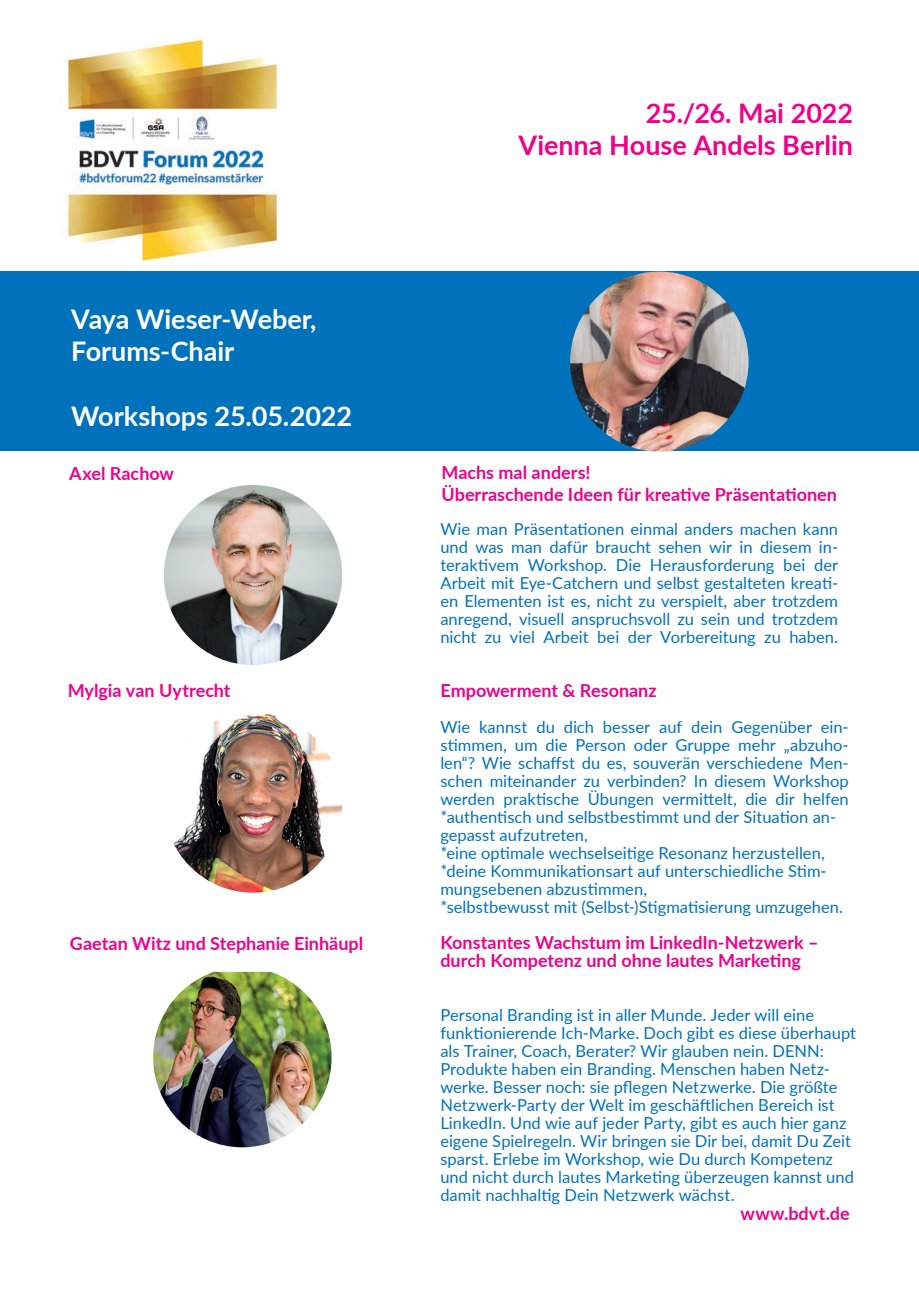
<style>
.page{position:relative;width:919px;height:1289px;background:#fff}
.page>*{position:absolute;margin:0;border:0;box-sizing:border-box;transform-origin:0 0}
.t1{font:700 27px/32.4px "Lato";letter-spacing:-.005em;color:#fff}
.t2{font:700 27px/32.4px "Lato";color:#ed028c;text-align:right}
.t3{font:700 18px/18px "Lato";color:#ed028c}
.t4{font:16.5px/18px "Lato";color:#0072bc}
</style>
<div class="page">
<img style="left:60px;top:39px;width:218px;height:223px">
<div style="left:0;top:271px;width:918px;height:179px;background:#0072bc"></div>
<img style="left:570px;top:271px;width:178px;height:180px">
<img style="left:164px;top:485px;width:178px;height:180px">
<img style="left:173px;top:714px;width:169px;height:178px">
<img style="left:153px;top:971px;width:178px;height:176px">
<p class="t1" style="left:71px;top:301px;width:247px">Vaya Wieser-Weber,<br>Forums-Chair</p>
<p class="t1" style="left:71px;top:399px;width:282px">Workshops 25.05.2022</p>
<p class="t3" style="left:69px;top:463px;width:106px">Axel Rachow</p>
<p class="t2" style="left:518px;top:96px;width:336px">25./26. Mai 2022<br>Vienna House Andels Berlin</p>
<p class="t3" style="left:441px;top:461px;width:397px;line-height:21.6px">Machs mal anders!<br>Überraschende Ideen für kreative Präsentationen</p>
<p class="t4" style="left:440px;top:519px;width:399px;text-align:justify">Wie man Präsentationen einmal anders machen kann und was man dafür braucht sehen wir in diesem in&shy;teraktivem Workshop. Die Herausforderung bei der Arbeit mit Eye-Catchern und selbst gestalteten kreati&shy;en Elementen ist es, nicht zu verspielt, aber trotzdem anregend, visuell anspruchsvoll zu sein und trotzdem nicht zu viel Arbeit bei der Vorbereitung zu haben.</p>
<p class="t3" style="left:68px;top:680px;width:164px">Mylgia van Uytrecht</p>
<p class="t3" style="left:440px;top:681px;width:217px">Empowerment &amp; Resonanz</p>
<p class="t4" style="left:440px;top:717px;width:410px;text-align:justify">Wie kannst du dich besser auf dein Gegenüber ein&shy;stimmen, um die Person oder Gruppe mehr „abzuho&shy;len“? Wie schaffst du es, souverän verschiedene Men&shy;schen miteinander zu verbinden? In diesem Workshop werden praktische Übungen vermittelt, die dir helfen</p>
<p class="t4" style="left:440px;top:807px;width:397px">*authentisch und selbstbestimmt und der Situation an&shy;gepasst aufzutreten,</p>
<p class="t4" style="left:440px;top:843px;width:386px">*eine optimale wechselseitige Resonanz herzustellen,</p>
<p class="t4" style="left:440px;top:861px;width:388px">*deine Kommunikationsart auf unterschiedliche Stim&shy;mungsebenen abzustimmen,</p>
<p class="t4" style="left:440px;top:897px;width:404px">*selbstbewusst mit (Selbst-)Stigmatisierung umzugehen.</p>
<p class="t3" style="left:70px;top:933px;width:295px">Gaetan Witz und Stephanie Einhäupl</p>
<p class="t3" style="left:440px;top:932px;width:380px">Konstantes Wachstum im LinkedIn-Netzwerk – durch Kompetenz und ohne lautes Marketing</p>
<p class="t4" style="left:440px;top:1005px;width:417px">Personal Branding ist in aller Munde. Jeder will eine funktionierende Ich-Marke. Doch gibt es diese überhaupt als Trainer, Coach, Berater? Wir glauben nein. DENN:<br>Produkte haben ein Branding. Menschen haben Netz&shy;werke. Besser noch: sie pflegen Netzwerke. Die größte Netzwerk-Party der Welt im geschäftlichen Bereich ist LinkedIn. Und wie auf jeder Party, gibt es auch hier ganz eigene Spielregeln. Wir bringen sie Dir bei, damit Du Zeit sparst. Erlebe im Workshop, wie Du durch Kompetenz und nicht durch lautes Marketing überzeugen kannst und damit nachhaltig Dein Netzwerk wächst.</p>
<p class="t3" style="left:740px;top:1203px;width:111px">www.bdvt.de</p>
</div>
